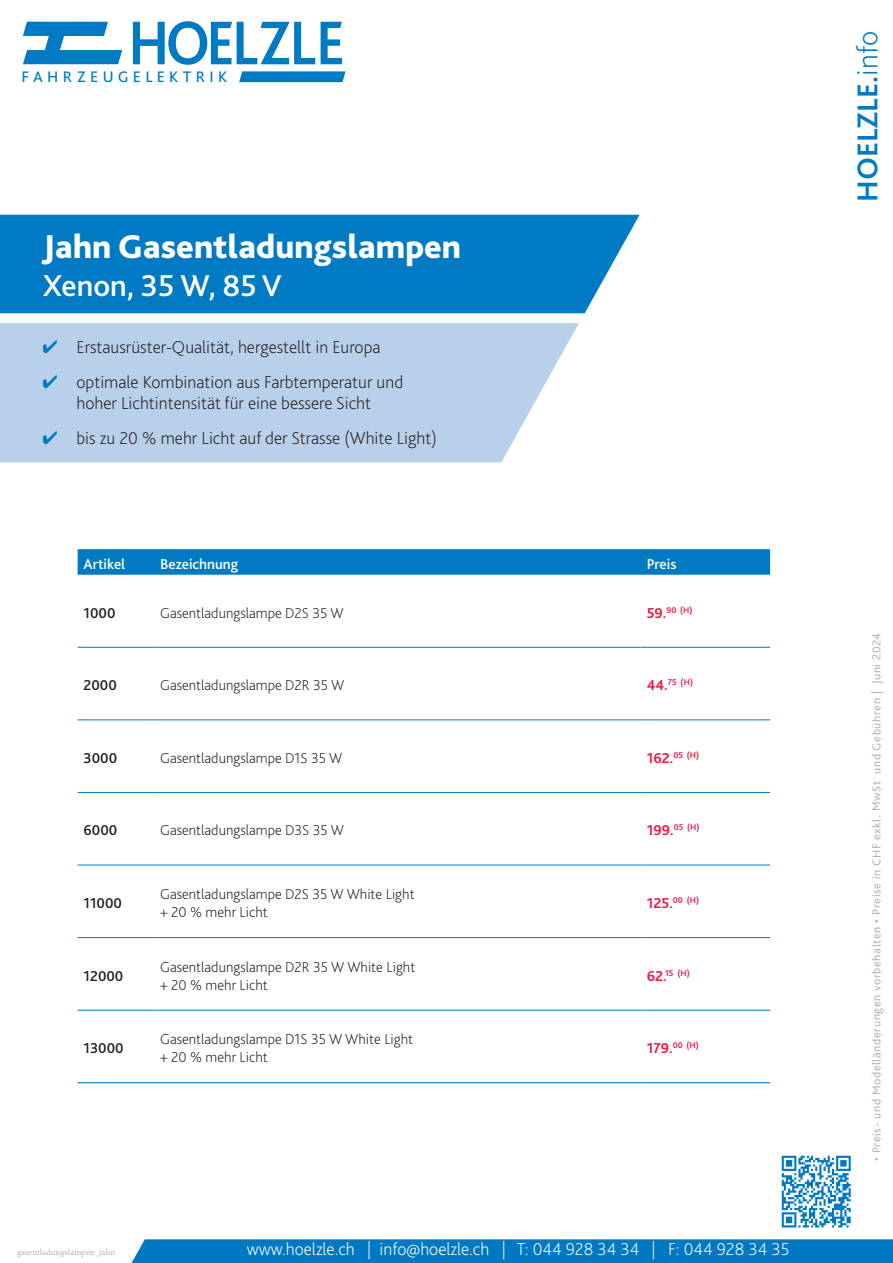
<style>
.page{position:relative;width:893px;height:1263px;background:#fff}
.page>*{position:absolute;margin:0;border:0;box-sizing:border-box;transform-origin:0 0}
.t1{font:800 34.5px "Bliss 2";color:#fff}
.t2{font:500 31.5px "Bliss 2";color:#fff}
.t3{font:700 30px "Bliss 2";color:#007bc3}
.t4{font:300 21.6px "Bliss 2";letter-spacing:.175em;color:#007bc3}
.t5{font:200 18px/21.6px "Bliss 2";color:#231f20;text-align:center}
.t6{font:200 18px "Bliss 2";color:#fff}
.Body{font:200 15px "Bliss 2";color:#231f20}
.Body-2{font:500 15px "Bliss 2";color:#231f20}
.Body-3{font:500 15px "Bliss 2";color:#fff}
.t7{font:12px "Bliss 2";letter-spacing:.05em;color:#b2b5b7}
.t8{font:9px "Minion Pro";color:#b2b5b7}
.t9{font:700 8.7px "Bliss 2";color:#ed1a40}
.s1{color:#0079c2}
.s2{font-size:15px}
.s3{font-weight:200}
</style>
<div class="page">
<div style="left:131px;top:1239px;width:762px;height:24px;background:#0079c2"></div>
<svg style="left:239px;top:71px;width:106px;height:11px"></svg>
<svg style="left:23px;top:22px;width:99px;height:42px"></svg>
<svg style="left:133px;top:21px;width:182px;height:44px"></svg>
<svg style="left:321px;top:22px;width:21px;height:42px"></svg>
<div style="left:0;top:215px;width:640px;height:98px;background:#007bc3"></div>
<svg style="left:0;top:323px;width:579px;height:139px;background:#bdd3ec"></svg>
<svg style="left:78px;top:549px;width:692px;height:26px;background:#047dc4"></svg>
<hr style="left:78px;top:647px;width:76px;height:1px;background:#0079c2">
<hr style="left:154px;top:647px;width:487px;height:1px;background:#0079c2">
<hr style="left:641px;top:647px;width:129px;height:1px;background:#0079c2">
<hr style="left:78px;top:720px;width:76px;height:1px;background:#0079c2">
<hr style="left:154px;top:720px;width:487px;height:1px;background:#0079c2">
<hr style="left:641px;top:720px;width:129px;height:1px;background:#0079c2">
<hr style="left:78px;top:792px;width:76px;height:1px;background:#0079c2">
<hr style="left:154px;top:792px;width:487px;height:1px;background:#0079c2">
<hr style="left:641px;top:792px;width:129px;height:1px;background:#0079c2">
<hr style="left:78px;top:865px;width:76px;height:1px;background:#0079c2">
<hr style="left:154px;top:865px;width:487px;height:1px;background:#0079c2">
<hr style="left:641px;top:865px;width:129px;height:1px;background:#0079c2">
<hr style="left:78px;top:937px;width:76px;height:1px;background:#0079c2">
<hr style="left:154px;top:937px;width:487px;height:1px;background:#0079c2">
<hr style="left:641px;top:937px;width:129px;height:1px;background:#0079c2">
<hr style="left:78px;top:1010px;width:76px;height:1px;background:#0079c2">
<hr style="left:154px;top:1010px;width:487px;height:1px;background:#0079c2">
<hr style="left:641px;top:1010px;width:129px;height:1px;background:#0079c2">
<hr style="left:78px;top:1082px;width:76px;height:1px;background:#0079c2">
<hr style="left:154px;top:1082px;width:487px;height:1px;background:#0079c2">
<hr style="left:641px;top:1082px;width:129px;height:1px;background:#0079c2">
<svg style="left:782px;top:1156px;width:69px;height:71px"></svg>
<h3 class="t4" style="left:21px;top:61px;width:207px">FAHRZEUGELEKTRIK</h3>
<p class="t1" style="left:43px;top:226px;width:420px">Jahn Gasentladungslampen</p>
<p class="t2" style="left:43px;top:266px;width:241px">Xenon, 35 W, 85 V</p>
<p class="t5" style="left:43px;top:336px;width:340px"><span class="s1">✔</span> Erstausrüster-Qualität, hergestellt in Europa</p>
<p class="t5" style="left:43px;top:371px;width:362px"><span class="s1">✔</span> optimale Kombination aus Farbtemperatur und hoher Lichtintensität für eine bessere Sicht</p>
<p class="t5" style="left:43px;top:426px;width:396px"><span class="s1">✔</span> bis zu 20 % mehr Licht auf der Strasse (White Light)</p>
<p class="Body-3" style="left:84px;top:554px;width:43px">Artikel</p>
<p class="Body-3" style="left:160px;top:554px;width:80px">Bezeichnung</p>
<p class="Body-3" style="left:647px;top:554px;width:31px">Preis</p>
<p class="Body-2" style="left:84px;top:603px;width:33px">1000</p>
<p class="Body" style="left:160px;top:603px;width:185px">Gasentladungslampe D2S 35 W</p>
<p class="t9" style="left:647px;top:604px;width:47px"><span class="s2">59.</span>90 (H)</p>
<p class="Body-2" style="left:84px;top:676px;width:35px">2000</p>
<p class="Body" style="left:160px;top:676px;width:186px">Gasentladungslampe D2R 35 W</p>
<p class="t9" style="left:647px;top:677px;width:48px"><span class="s2">44.</span>75 (H)</p>
<p class="Body-2" style="left:84px;top:749px;width:35px">3000</p>
<p class="Body" style="left:160px;top:749px;width:184px">Gasentladungslampe D1S 35 W</p>
<p class="t9" style="left:647px;top:750px;width:54px"><span class="s2">162.</span>05 (H)</p>
<p class="Body-2" style="left:84px;top:821px;width:35px">6000</p>
<p class="Body" style="left:160px;top:821px;width:185px">Gasentladungslampe D3S 35 W</p>
<p class="t9" style="left:647px;top:822px;width:54px"><span class="s2">199.</span>05 (H)</p>
<p class="Body-2" style="left:84px;top:894px;width:40px">11000</p>
<p class="Body" style="left:160px;top:885px;width:256px">Gasentladungslampe D2S 35 W White Light</p>
<p class="Body" style="left:160px;top:903px;width:109px">+ 20 % mehr Licht</p>
<p class="t9" style="left:647px;top:895px;width:54px"><span class="s2">125.</span>00 (H)</p>
<p class="Body-2" style="left:84px;top:966px;width:41px">12000</p>
<p class="Body" style="left:160px;top:957px;width:257px">Gasentladungslampe D2R 35 W White Light</p>
<p class="Body" style="left:160px;top:975px;width:109px">+ 20 % mehr Licht</p>
<p class="t9" style="left:647px;top:967px;width:45px"><span class="s2">62.</span>15 (H)</p>
<p class="Body-2" style="left:84px;top:1039px;width:42px">13000</p>
<p class="Body" style="left:160px;top:1030px;width:255px">Gasentladungslampe D1S 35 W White Light</p>
<p class="Body" style="left:160px;top:1048px;width:109px">+ 20 % mehr Licht</p>
<p class="t9" style="left:647px;top:1040px;width:54px"><span class="s2">179.</span>00 (H)</p>
<p class="t8" style="left:17px;top:1246px;width:100px">gasentladungslampen_jahn</p>
<p class="t6" style="left:247px;top:1238px;width:544px">www.hoelzle.ch | info@hoelzle.ch | T: 044 928 34 34 | F: 044 928 34 35</p>
<h3 class="t3" style="left:849px;top:202px;width:173px;rotate:-90deg">HOELZLE.<span class="s3">info</span></h3>
<p class="t7" style="left:869px;top:1161px;width:530px;rotate:-90deg">• Preis- und Modelländerungen vorbehalten • Preise in CHF exkl. MwSt und Gebühren | Juni 2024</p>
</div>
